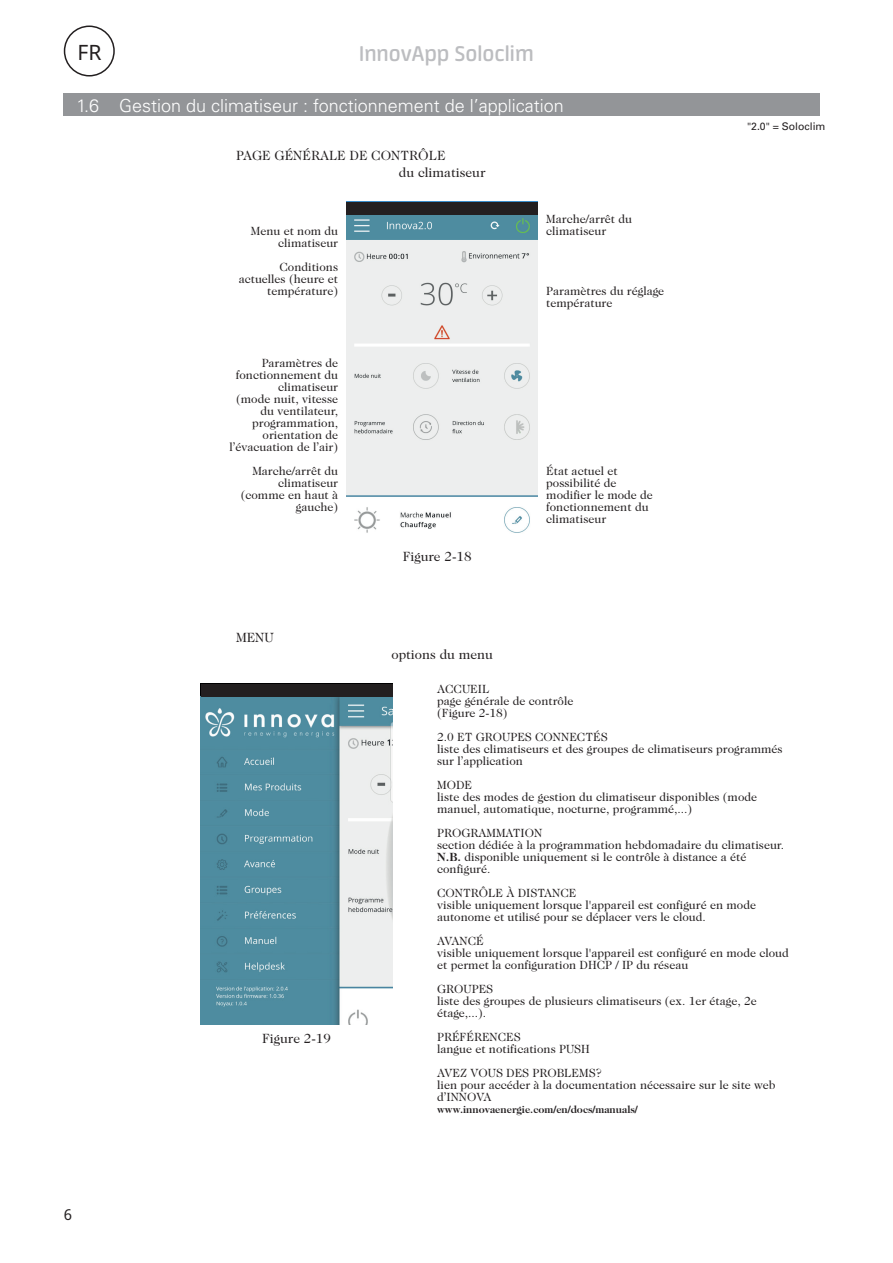
<style>
.page{position:relative;width:893px;height:1263px;background:#fff}
.page>*{position:absolute;margin:0;border:0;box-sizing:border-box;transform-origin:0 0}
.t1{font:600 24px "Neuron";color:#bcbdc0}
.t2{font:21px "Noto Sans";color:#231f20}
.t3{font:300 18px "Univers";color:#fff}
.t4{font:15px "Noto Sans";color:#231f20}
.t5{font:13.5px/16.5px "Caslon Two Twenty Four";color:#231f20}
.t6{font:12px/12px "Caslon Two Twenty Four";color:#231f20}
.t7{font:700 10.5px "Caslon Two Twenty Four";color:#231f20}
.t8{font:10.5px "Univers";color:#231f20}
.s1{font-weight:700}
</style>
<div class="page">
<div style="left:64px;top:26px;width:51px;height:51px;border:2px solid #231f20;border-radius:50%"></div>
<div style="left:64px;top:94px;width:756px;height:22px;background:#939598"></div>
<img style="left:201px;top:696px;width:191px;height:328px">
<img style="left:347px;top:214px;width:191px;height:319px">
<div style="left:347px;top:202px;width:191px;height:12px;background:#231f20"></div>
<div style="left:201px;top:684px;width:191px;height:12px;background:#231f20"></div>
<h2 class="t2" style="left:77px;top:38px;width:25px">FR</h2>
<h3 class="t3" style="left:77px;top:95px;width:24px">1.6</h3>
<h1 class="t1" style="left:359px;top:40px;width:176px">InnovApp Soloclim</h1>
<h3 class="t3" style="left:119px;top:94px;width:446px">Gestion du climatiseur : fonctionnement de l’application</h3>
<p class="t5" style="left:399px;top:147px;width:88px;text-indent:-163px">PAGE GÉNÉRALE DE CONTRÔLE<br>du climatiseur</p>
<p class="t6" style="left:251px;top:225px;width:89px;text-align:right">Menu et nom du climatiseur</p>
<p class="t6" style="left:239px;top:261px;width:101px;text-align:right">Conditions actuelles (heure et température)</p>
<p class="t6" style="left:546px;top:213px;width:87px">Marche/arrêt du climatiseur</p>
<p class="t6" style="left:546px;top:285px;width:119px">Paramètres du réglage température</p>
<p class="t6" style="left:229px;top:357px;width:110px;text-align:right">Paramètres de fonctionnement du climatiseur<br>(mode nuit, vitesse du ventilateur, programmation, orientation de l’évacuation de l’air)</p>
<p class="t6" style="left:241px;top:465px;width:99px;text-align:right">Marche/arrêt du climatiseur (comme en haut à gauche)</p>
<p class="t5" style="left:403px;top:548px;width:70px">Figure 2-18</p>
<p class="t6" style="left:546px;top:465px;width:108px">État actuel et possibilité de modifier le mode de fonctionnement du climatiseur</p>
<p class="t8" style="left:747px;top:120px;width:80px">"2.0" = Soloclim</p>
<p class="t5" style="left:236px;top:629px;width:39px">MENU</p>
<p class="t5" style="left:262px;top:1029px;width:70px">Figure 2-19</p>
<p class="t5" style="left:391px;top:645px;width:103px">options du menu</p>
<p class="t6" style="left:437px;top:683px;width:138px">ACCUEIL<br>page générale de contrôle (Figure 2-18)</p>
<p class="t6" style="left:437px;top:731px;width:347px">2.0 ET GROUPES CONNECTÉS<br>liste des climatiseurs et des groupes de climatiseurs programmés sur l’application</p>
<p class="t6" style="left:437px;top:779px;width:322px">MODE<br>liste des modes de gestion du climatiseur disponibles (mode manuel, automatique, nocturne, programmé,...)</p>
<p class="t6" style="left:437px;top:827px;width:349px">PROGRAMMATION<br>section dédiée à la programmation hebdomadaire du climatiseur.<br><span class="s1">N.B.</span> disponible uniquement si le contrôle à distance a été configuré.</p>
<p class="t6" style="left:437px;top:887px;width:320px">CONTRÔLE À DISTANCE<br>visible uniquement lorsque l'appareil est configuré en mode autonome et utilisé pour se déplacer vers le cloud.</p>
<p class="t6" style="left:437px;top:935px;width:353px">AVANCÉ<br>visible uniquement lorsque l'appareil est configuré en mode cloud et permet la configuration DHCP / IP du réseau</p>
<p class="t6" style="left:437px;top:983px;width:321px">GROUPES<br>liste des groupes de plusieurs climatiseurs (ex. 1er étage, 2e étage,...).</p>
<p class="t6" style="left:437px;top:1031px;width:154px">PRÉFÉRENCES<br>langue et notifications PUSH</p>
<p class="t6" style="left:437px;top:1067px;width:340px">AVEZ VOUS DES PROBLEMS?<br>lien pour accéder à la documentation nécessaire sur le site web d’INNOVA</p>
<p class="t7" style="left:437px;top:1104px;width:202px">www.innovaenergie.com/en/docs/manuals/</p>
<p class="t4" style="left:64px;top:1205px;width:10px">6</p>
</div>
